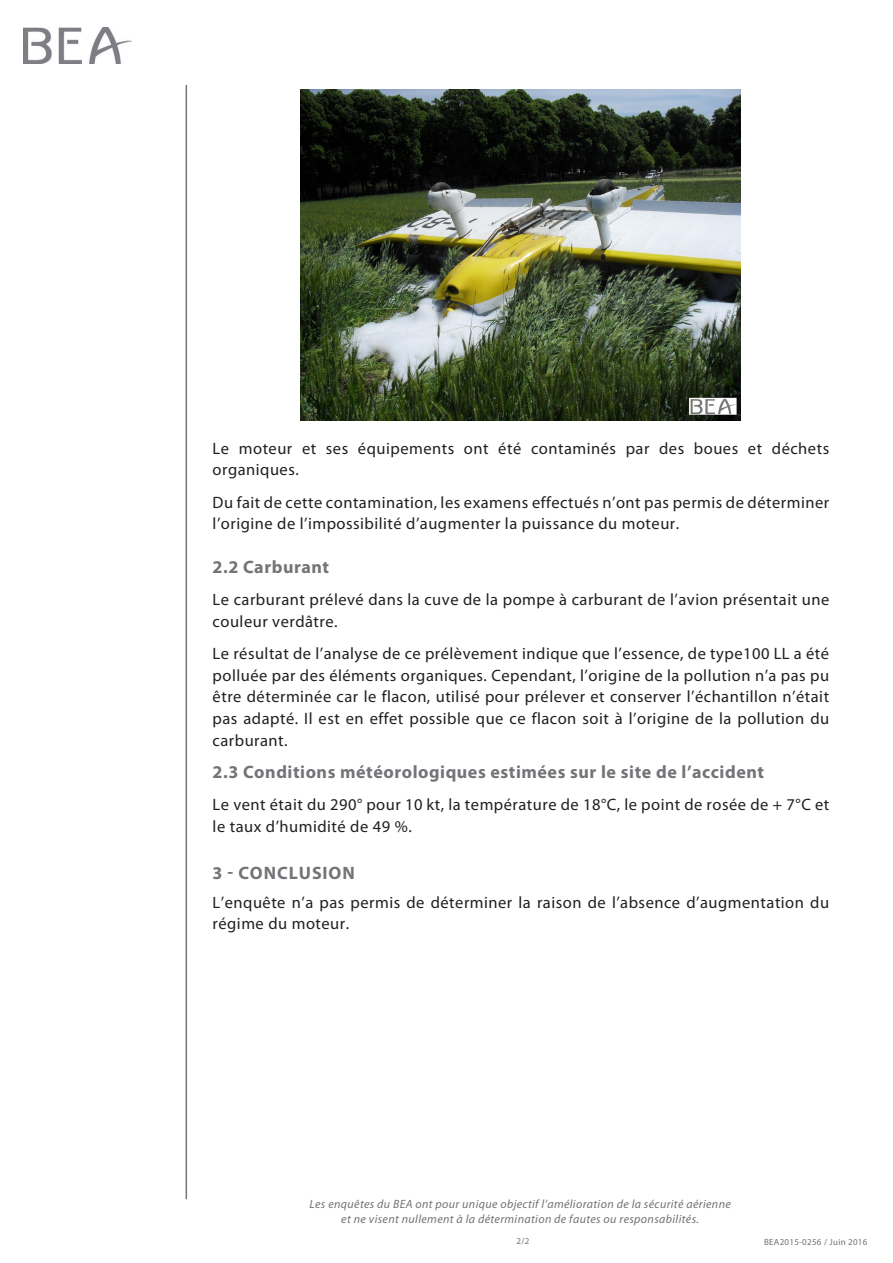
<style>
.page{position:relative;width:893px;height:1263px;background:#fff}
.page>*{position:absolute;margin:0;border:0;box-sizing:border-box;transform-origin:0 0}
.Titre_1{font:700 18px "Myriad Pro";letter-spacing:.03em;color:#727477}
.Titre_2{font:700 18px "Myriad Pro";letter-spacing:.03em;color:#727477}
.Titre_1-2{font:700 18px "Myriad Pro";letter-spacing:.05em;color:#727477}
.t1{font:16.5px/21.6px "Myriad Pro";letter-spacing:.03em;color:#231f20}
.t2{font:italic 12px/14.4px "Myriad Pro";letter-spacing:.03em;color:#717275;text-align:center}
.t3{font:9px "Myriad Pro";letter-spacing:.03em;color:#717275}
</style>
<div class="page">
<hr style="left:186px;top:85px;width:1px;height:1114px;background:#727477">
<img style="left:23px;top:28px;width:109px;height:36px">
<img style="left:300px;top:90px;width:440px;height:330px">
<p class="t1" style="left:213px;top:437px;width:618px">Le moteur et ses équipements ont été contaminés par des boues et déchets organiques.</p>
<p class="t1" style="left:213px;top:491px;width:618px">Du fait de cette contamination, les examens effectués n’ont pas permis de déterminer l’origine de l’impossibilité d’augmenter la puissance du moteur.</p>
<p class="Titre_2" style="left:213px;top:555px;width:118px">2.2 Carburant</p>
<p class="t1" style="left:213px;top:588px;width:618px">Le carburant prélevé dans la cuve de la pompe à carburant de l’avion présentait une couleur verdâtre.</p>
<p class="t1" style="left:213px;top:642px;width:618px;text-align:justify">Le résultat de l’analyse de ce prélèvement indique que l’essence, de type100 LL a été polluée par des éléments organiques. Cependant, l’origine de la pollution n’a pas pu être déterminée car le flacon, utilisé pour prélever et conserver l’échantillon n’était pas adapté. Il est en effet possible que ce flacon soit à l’origine de la pollution du carburant.</p>
<p class="Titre_1" style="left:213px;top:760px;width:553px">2.3 Conditions météorologiques estimées sur le site de l’accident</p>
<p class="t1" style="left:213px;top:794px;width:618px">Le vent était du 290° pour 10 kt, la température de 18°C, le point de rosée de + 7°C et le taux d’humidité de 49 %.</p>
<p class="Titre_1-2" style="left:213px;top:861px;width:144px">3 - CONCLUSION</p>
<p class="t1" style="left:213px;top:891px;width:618px">L’enquête n’a pas permis de déterminer la raison de l’absence d’augmentation du régime du moteur.</p>
<p class="t2" style="left:309px;top:1197px;width:423px">Les enquêtes du BEA ont pour unique objectif l’amélioration de la sécurité aérienne et ne visent nullement à la détermination de fautes ou responsabilités.</p>
<p class="t3" style="left:517px;top:1236px;width:14px">2/2</p>
<p class="t3" style="left:764px;top:1236px;width:105px">BEA2015-0256 / Juin 2016</p>
</div>
